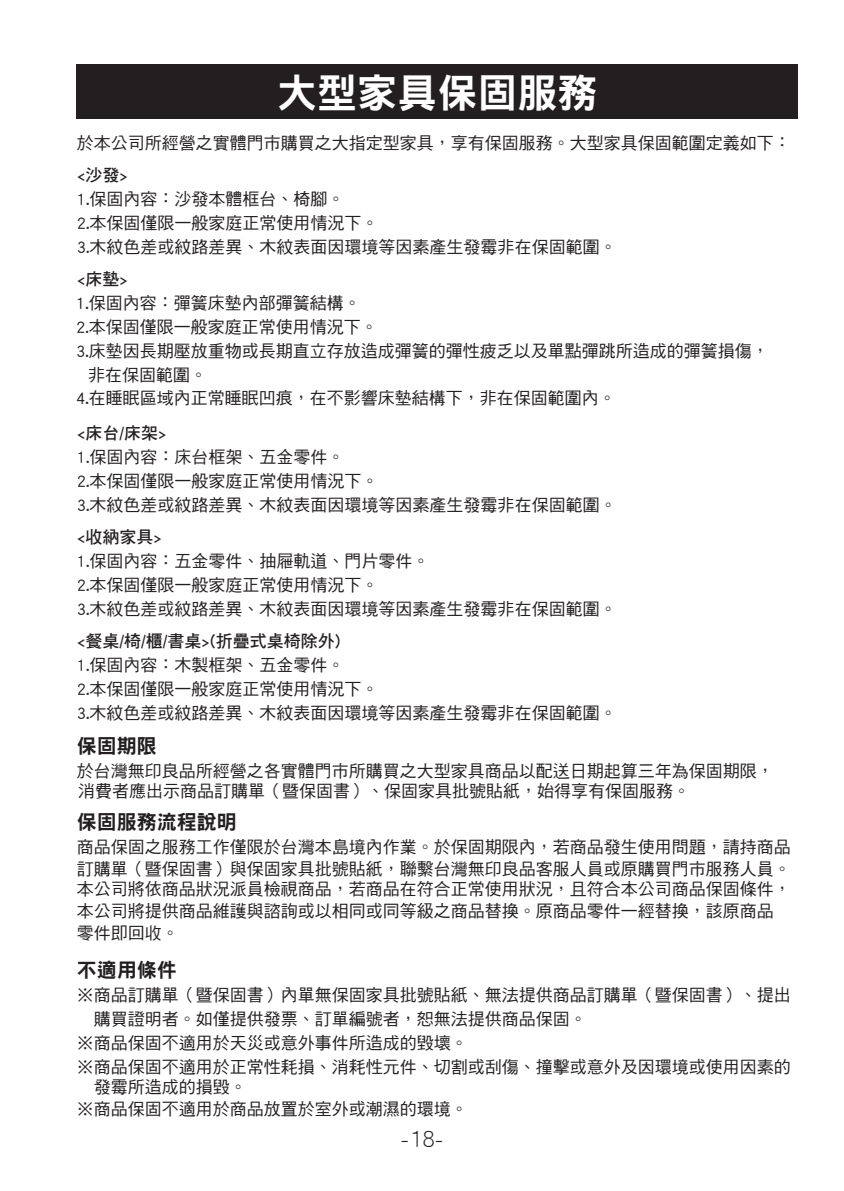
<style>
.page{position:relative;width:844px;height:1191px;background:#fff}
.page>*{position:absolute;margin:0;border:0;box-sizing:border-box;transform-origin:0 0}
.t1{font:40px "DF Hei Std W9";color:#fff}
.t2{font:24px "DF Hei Std W3";color:#231f20}
.t3{font:20px "DF Hei Std W9";color:#231f20}
.t4{font:17px/24px "DF Hei Std W5";color:#231f20}
.t5{font:17px "DF Hei Std W7";color:#231f20}
</style>
<div class="page">
<div style="left:77px;top:64px;width:721px;height:55px;background:#231f20"></div>
<h1 class="t1" style="left:277px;top:71px;width:321px">大型家具保固服務</h1>
<p class="t4" style="left:77px;top:130px;width:716px">於本公司所經營之實體門市購買之大指定型家具，享有保固服務。大型家具保固範圍定義如下：</p>
<p class="t5" style="left:77px;top:165px;width:53px">&lt;沙發&gt;</p>
<p class="t4" style="left:77px;top:186px;width:541px">1.保固內容：沙發本體框台、椅腳。<br>2.本保固僅限一般家庭正常使用情況下。<br>3.木紋色差或紋路差異、木紋表面因環境等因素產生發霉非在保固範圍。</p>
<p class="t5" style="left:77px;top:269px;width:53px">&lt;床墊&gt;</p>
<p class="t4" style="left:76px;top:290px;width:694px">1.保固內容：彈簧床墊內部彈簧結構。<br>2.本保固僅限一般家庭正常使用情況下。<br>3.床墊因長期壓放重物或長期直立存放造成彈簧的彈性疲乏以及單點彈跳所造成的彈簧損傷，</p>
<p class="t4" style="left:76px;top:385px;width:541px">4.在睡眠區域內正常睡眠凹痕，在不影響床墊結構下，非在保固範圍內。</p>
<p class="t4" style="left:88px;top:362px;width:121px">非在保固範圍。</p>
<p class="t5" style="left:77px;top:423px;width:91px">&lt;床台/床架&gt;</p>
<p class="t4" style="left:77px;top:444px;width:541px">1.保固內容：床台框架、五金零件。<br>2.本保固僅限一般家庭正常使用情況下。<br>3.木紋色差或紋路差異、木紋表面因環境等因素產生發霉非在保固範圍。</p>
<p class="t5" style="left:77px;top:527px;width:87px">&lt;收納家具&gt;</p>
<p class="t4" style="left:77px;top:548px;width:541px">1.保固內容：五金零件、抽屜軌道、門片零件。<br>2.本保固僅限一般家庭正常使用情況下。<br>3.木紋色差或紋路差異、木紋表面因環境等因素產生發霉非在保固範圍。</p>
<p class="t5" style="left:77px;top:631px;width:265px">&lt;餐桌/椅/櫃/書桌&gt;(折疊式桌椅除外)</p>
<p class="t4" style="left:77px;top:652px;width:541px">1.保固內容：木製框架、五金零件。<br>2.本保固僅限一般家庭正常使用情況下。<br>3.木紋色差或紋路差異、木紋表面因環境等因素產生發霉非在保固範圍。</p>
<p class="t3" style="left:77px;top:735px;width:81px">保固期限</p>
<p class="t4" style="left:77px;top:760px;width:699px;line-height:20px">於台灣無印良品所經營之各實體門市所購買之大型家具商品以配送日期起算三年為保固期限，消費者應出示商品訂購單（暨保固書）、保固家具批號貼紙，始得享有保固服務。</p>
<p class="t3" style="left:77px;top:811px;width:161px">保固服務流程說明</p>
<p class="t4" style="left:77px;top:835px;width:716px;line-height:22px">商品保固之服務工作僅限於台灣本島境內作業。於保固期限內，若商品發生使用問題，請持商品訂購單（暨保固書）與保固家具批號貼紙，聯繫台灣無印良品客服人員或原購買門市服務人員。</p>
<p class="t4" style="left:77px;top:877px;width:716px;line-height:22px">本公司將依商品狀況派員檢視商品，若商品在符合正常使用狀況，且符合本公司商品保固條件，本公司將提供商品維護與諮詢或以相同或同等級之商品替換。原商品零件一經替換，該原商品零件即回收。</p>
<p class="t3" style="left:77px;top:959px;width:102px">不適用條件</p>
<p class="t4" style="left:77px;top:982px;width:716px">※商品訂購單（暨保固書）內單無保固家具批號貼紙、無法提供商品訂購單（暨保固書）、提出</p>
<p class="t4" style="left:94px;top:1006px;width:494px">購買證明者。如僅提供發票、訂單編號者，恕無法提供商品保固。</p>
<p class="t4" style="left:77px;top:1030px;width:393px">※商品保固不適用於天災或意外事件所造成的毀壞。</p>
<p class="t4" style="left:77px;top:1054px;width:716px">※商品保固不適用於正常性耗損、消耗性元件、切割或刮傷、撞擊或意外及因環境或使用因素的</p>
<p class="t4" style="left:77px;top:1076px;width:393px;line-height:21.6px">　發霉所造成的損毀。<br>※商品保固不適用於商品放置於室外或潮濕的環境。</p>
<h2 class="t2" style="left:401px;top:1125px;width:44px">-18-</h2>
</div>
